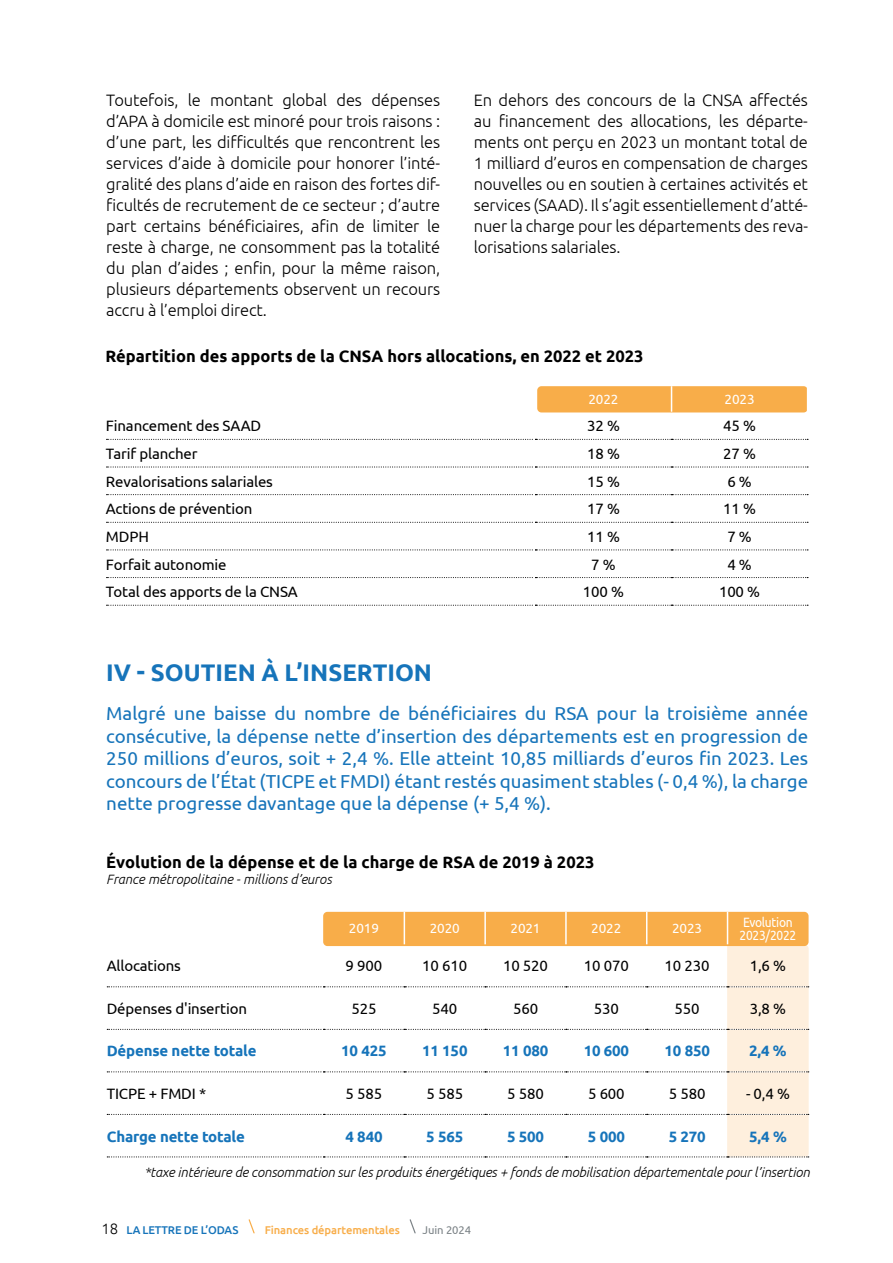
<style>
.page{position:relative;width:893px;height:1263px;background:#fff}
.page>*{position:absolute;margin:0;border:0;box-sizing:border-box;transform-origin:0 0}
.t1{font:700 24px "Ubuntu";color:#1674ba}
.t2{font:18.75px/22.5px "Ubuntu";color:#1674ba;text-align:justify}
.t3{font:300 16.5px/21px "Ubuntu";letter-spacing:-.01em;color:#000;text-align:justify}
.t4{font:700 16.5px "Ubuntu";color:#000}
.t5{font:15px "Ubuntu";letter-spacing:-.01em;color:#000}
.t6{font:700 15px "Ubuntu";letter-spacing:-.01em;color:#1674ba}
.t7{font:italic 300 13.5px "Ubuntu";letter-spacing:-.01em;color:#000}
.t8{font:13.5px "Ubuntu";letter-spacing:-.01em;color:#fff}
.t9{font:13.5px/13.5px "Ubuntu";letter-spacing:-.01em;color:#fff;scale:.89 1}
.t10{font:500 11.25px "Ubuntu";letter-spacing:-.01em;color:#f8ad49}
.t11{font:500 11.25px "Ubuntu";letter-spacing:-.01em;color:#1674ba}
.t12{font:11.25px "Ubuntu";letter-spacing:-.01em;color:#7b8286}
.s1{font-weight:300;font-size:15px;color:#000}
</style>
<div class="page">
<div style="left:537px;top:386px;width:271px;height:26px;background:#f8ad49;border-radius:4px"></div>
<svg style="left:671px;top:386px;width:1px;height:26px"></svg>
<svg style="left:807px;top:388px;width:1px;height:22px"></svg>
<svg style="left:106px;top:439px;width:702px;height:1px"></svg>
<svg style="left:106px;top:466px;width:702px;height:1px"></svg>
<svg style="left:106px;top:494px;width:702px;height:1px"></svg>
<svg style="left:106px;top:522px;width:702px;height:1px"></svg>
<svg style="left:106px;top:549px;width:702px;height:1px"></svg>
<svg style="left:106px;top:577px;width:702px;height:1px"></svg>
<svg style="left:106px;top:605px;width:702px;height:1px"></svg>
<div style="left:323px;top:912px;width:485px;height:34px;background:#f8ad49;border-radius:4px"></div>
<hr style="left:404px;top:912px;width:1px;height:32px;background:#fff">
<hr style="left:484px;top:912px;width:2px;height:32px;background:#fff">
<hr style="left:565px;top:912px;width:2px;height:32px;background:#fff">
<hr style="left:646px;top:912px;width:1px;height:32px;background:#fff">
<hr style="left:727px;top:912px;width:1px;height:32px;background:#fff">
<svg style="left:107px;top:944px;width:702px;height:213px"></svg>
<svg style="left:409px;top:1219px;width:7px;height:15px"></svg>
<svg style="left:248px;top:1219px;width:7px;height:15px"></svg>
<p class="t3" style="left:106px;top:89px;width:335px">Toutefois, le montant global des dépenses d’APA à domicile est minoré pour trois raisons : d’une part, les difficultés que rencontrent les services d’aide à domicile pour honorer l’inté&shy;gralité des plans d’aide en raison des fortes dif&shy;ficultés de recrutement de ce secteur ; d’autre part certains bénéficiaires, afin de limiter le reste à charge, ne consomment pas la totalité du plan d’aides ; enfin, pour la même raison, plusieurs départements observent un recours accru à l’emploi direct.</p>
<p class="t3" style="left:474px;top:89px;width:336px">En dehors des concours de la CNSA affectés au financement des allocations, les départe&shy;ments ont perçu en 2023 un montant total de 1 milliard d’euros en compensation de charges nouvelles ou en soutien à certaines activités et services (SAAD). Il s’agit essentiellement d’atté&shy;nuer la charge pour les départements des reva&shy;lorisations salariales.</p>
<p class="t4" style="left:106px;top:346px;width:539px">Répartition des apports de la CNSA hors allocations, en 2022 et 2023</p>
<p class="t8" style="left:588px;top:391px;width:32px">2022</p>
<p class="t8" style="left:724px;top:391px;width:32px">2023</p>
<p class="t5" style="left:106px;top:417px;width:157px">Financement des SAAD</p>
<p class="t5" style="left:587px;top:417px;width:34px">32 %</p>
<p class="t5" style="left:723px;top:417px;width:34px">45 %</p>
<p class="t5" style="left:106px;top:445px;width:93px">Tarif plancher</p>
<p class="t5" style="left:587px;top:445px;width:34px">18 %</p>
<p class="t5" style="left:723px;top:445px;width:34px">27 %</p>
<p class="t5" style="left:106px;top:472px;width:168px">Revalorisations salariales</p>
<p class="t5" style="left:587px;top:472px;width:34px">15 %</p>
<p class="t5" style="left:727px;top:472px;width:26px">6 %</p>
<p class="t5" style="left:106px;top:500px;width:148px">Actions de prévention</p>
<p class="t5" style="left:587px;top:500px;width:34px">17 %</p>
<p class="t5" style="left:723px;top:500px;width:34px">11 %</p>
<p class="t5" style="left:106px;top:527px;width:45px">MDPH</p>
<p class="t5" style="left:587px;top:527px;width:34px">11 %</p>
<p class="t5" style="left:727px;top:527px;width:26px">7 %</p>
<p class="t5" style="left:106px;top:555px;width:122px">Forfait autonomie</p>
<p class="t5" style="left:591px;top:555px;width:26px">7 %</p>
<p class="t5" style="left:727px;top:555px;width:26px">4 %</p>
<p class="t5" style="left:106px;top:583px;width:193px">Total des apports de la CNSA</p>
<p class="t5" style="left:583px;top:583px;width:43px">100 %</p>
<p class="t5" style="left:719px;top:583px;width:43px">100 %</p>
<h1 class="t1" style="left:106px;top:658px;width:327px">IV - SOUTIEN À L’INSERTION</h1>
<p class="t2" style="left:106px;top:702px;width:703px">Malgré une baisse du nombre de bénéficiaires du RSA pour la troisième année consécutive, la dépense nette d’insertion des départements est en progression de 250 millions d’euros, soit + 2,4 %. Elle atteint 10,85 milliards d’euros fin 2023. Les concours de l’État (TICPE et FMDI) étant restés quasiment stables (- 0,4 %), la charge nette progresse davantage que la dépense (+ 5,4 %).</p>
<p class="t4" style="left:106px;top:852px;width:490px">Évolution de la dépense et de la charge de RSA de 2019 à 2023</p>
<p class="t7" style="left:106px;top:871px;width:227px">France métropolitaine - millions d’euros</p>
<p class="t8" style="left:349px;top:920px;width:32px">2019</p>
<p class="t8" style="left:430px;top:920px;width:32px">2020</p>
<p class="t8" style="left:510px;top:920px;width:32px">2021</p>
<p class="t8" style="left:591px;top:920px;width:32px">2022</p>
<p class="t8" style="left:672px;top:920px;width:32px">2023</p>
<p class="t9" style="left:739px;top:914px;width:65px">Evolution<br>2023/2022</p>
<p class="t5" style="left:107px;top:957px;width:76px">Allocations</p>
<p class="t5" style="left:346px;top:957px;width:38px">9 900</p>
<p class="t5" style="left:422px;top:957px;width:47px">10 610</p>
<p class="t5" style="left:503px;top:957px;width:47px">10 520</p>
<p class="t5" style="left:584px;top:957px;width:47px">10 070</p>
<p class="t5" style="left:665px;top:957px;width:47px">10 230</p>
<p class="t5" style="left:750px;top:957px;width:38px">1,6 %</p>
<p class="t5" style="left:107px;top:999px;width:142px">Dépenses d'insertion</p>
<p class="t5" style="left:351px;top:999px;width:27px">525</p>
<p class="t5" style="left:432px;top:999px;width:27px">540</p>
<p class="t5" style="left:513px;top:999px;width:27px">560</p>
<p class="t5" style="left:594px;top:999px;width:27px">530</p>
<p class="t5" style="left:675px;top:999px;width:27px">550</p>
<p class="t5" style="left:750px;top:999px;width:38px">3,8 %</p>
<p class="t6" style="left:107px;top:1042px;width:151px">Dépense nette totale</p>
<p class="t6" style="left:341px;top:1042px;width:47px">10 425</p>
<p class="t6" style="left:422px;top:1042px;width:47px">11 150</p>
<p class="t6" style="left:503px;top:1042px;width:47px">11 080</p>
<p class="t6" style="left:584px;top:1042px;width:47px">10 600</p>
<p class="t6" style="left:664px;top:1042px;width:47px">10 850</p>
<p class="t6" style="left:749px;top:1042px;width:39px">2,4 %</p>
<p class="t5" style="left:107px;top:1084px;width:101px">TICPE + FMDI *</p>
<p class="t5" style="left:346px;top:1084px;width:38px">5 585</p>
<p class="t5" style="left:426px;top:1084px;width:38px">5 585</p>
<p class="t5" style="left:507px;top:1084px;width:38px">5 580</p>
<p class="t5" style="left:588px;top:1084px;width:38px">5 600</p>
<p class="t5" style="left:669px;top:1084px;width:38px">5 580</p>
<p class="t5" style="left:746px;top:1084px;width:45px">- 0,4 %</p>
<p class="t6" style="left:107px;top:1127px;width:140px">Charge nette totale</p>
<p class="t6" style="left:345px;top:1127px;width:39px">4 840</p>
<p class="t6" style="left:426px;top:1127px;width:39px">5 565</p>
<p class="t6" style="left:507px;top:1127px;width:39px">5 500</p>
<p class="t6" style="left:588px;top:1127px;width:39px">5 000</p>
<p class="t6" style="left:669px;top:1127px;width:39px">5 270</p>
<p class="t6" style="left:749px;top:1127px;width:39px">5,4 %</p>
<p class="t7" style="left:144px;top:1164px;width:667px">*taxe intérieure de consommation sur les produits énergétiques + fonds de mobilisation départementale pour l’insertion</p>
<p class="t11" style="left:101px;top:1222px;width:138px"><span class="s1">18</span> LA LETTRE DE L’ODAS</p>
<p class="t10" style="left:265px;top:1222px;width:137px">Finances départementales</p>
<p class="t12" style="left:423px;top:1223px;width:50px">Juin 2024</p>
</div>
